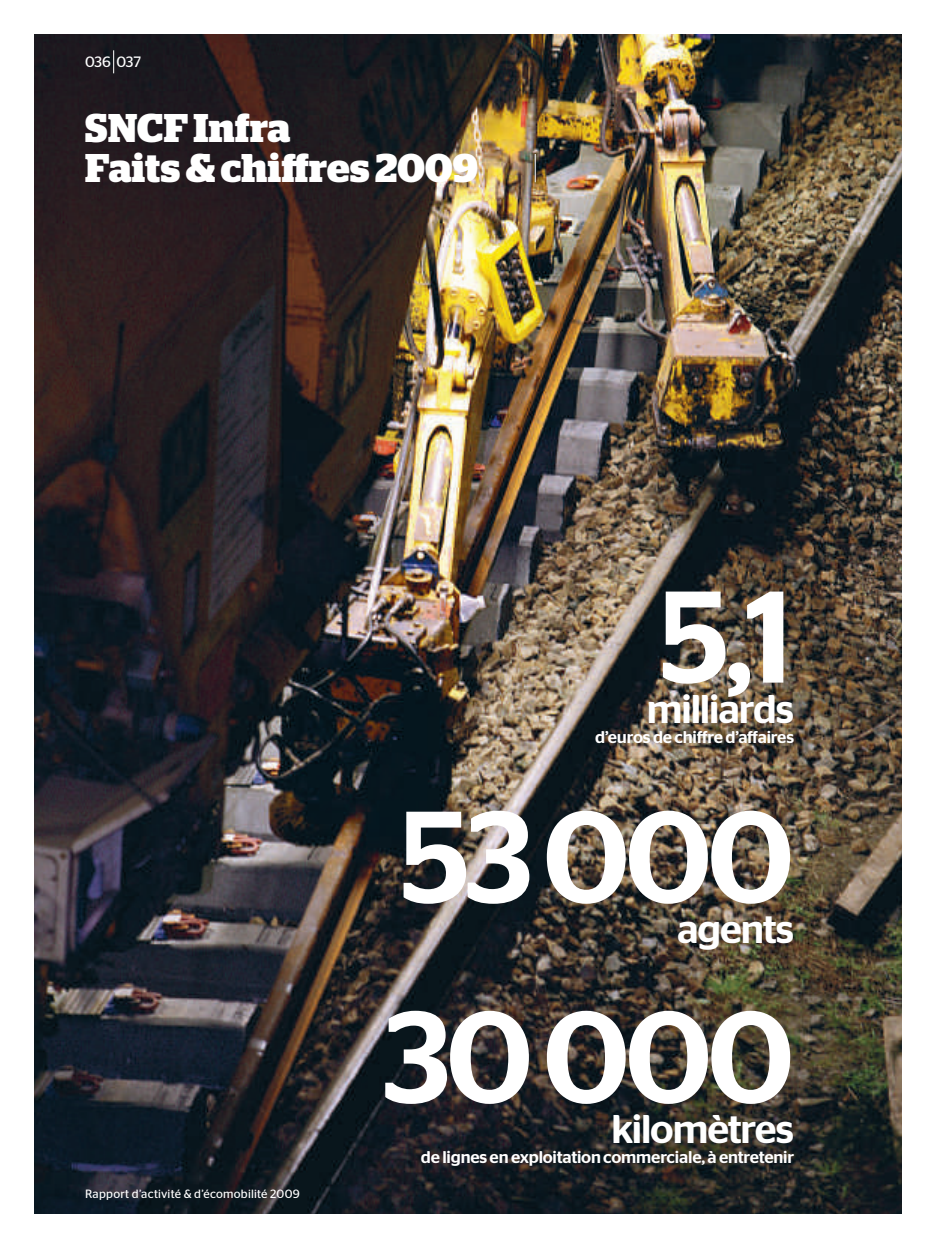
<style>
.page{position:relative;width:936px;height:1248px;background:#fff}
.page>*{position:absolute;margin:0;border:0;box-sizing:border-box;transform-origin:0 0}
.t1{font:500 130px "Stag Sans";letter-spacing:-.035em;color:#fff}
.t2{font:700 40px/40px "Stag";letter-spacing:.01em;color:#fff}
.t3{font:500 40px "Stag Sans";letter-spacing:-.03em;color:#fff}
.t4{font:500 17px "Stag Sans";letter-spacing:-.015em;color:#fff}
.t5{font:15px "Stag Sans";letter-spacing:-.005em;color:#fff}
.t6{font:12px "Stag Sans";letter-spacing:.02em;color:#fff}
</style>
<div class="page">
<img style="left:34px;top:34px;width:867px;height:1179px">
<svg style="left:534px;top:154px;width:1px;height:28px"></svg>
<svg style="left:113px;top:50px;width:1px;height:23px"></svg>
<p class="t5" style="left:85px;top:57px;width:57px">036 037</p>
<h2 class="t2" style="left:85px;top:111px;width:394px">SNCF Infra<br>Faits &amp; chiffres 2009</h2>
<p class="t1" style="left:659px;top:589px;width:136px">5,1</p>
<p class="t3" style="left:647px;top:693px;width:149px">milliards</p>
<p class="t4" style="left:595px;top:730px;width:200px">d’euros dechiffre d’affaires</p>
<p class="t1" style="left:400px;top:809px;width:395px">53 000</p>
<p class="t3" style="left:677px;top:913px;width:119px">agents</p>
<p class="t6" style="left:85px;top:1189px;width:216px">Rapport d’activité &amp; d’écomobilité 2009</p>
<p class="t1" style="left:383px;top:1009px;width:413px">30 000</p>
<p class="t3" style="left:611px;top:1113px;width:184px">kilomètres</p>
<p class="t4" style="left:421px;top:1150px;width:375px">de lignes en exploitation commerciale, à entretenir</p>
</div>
